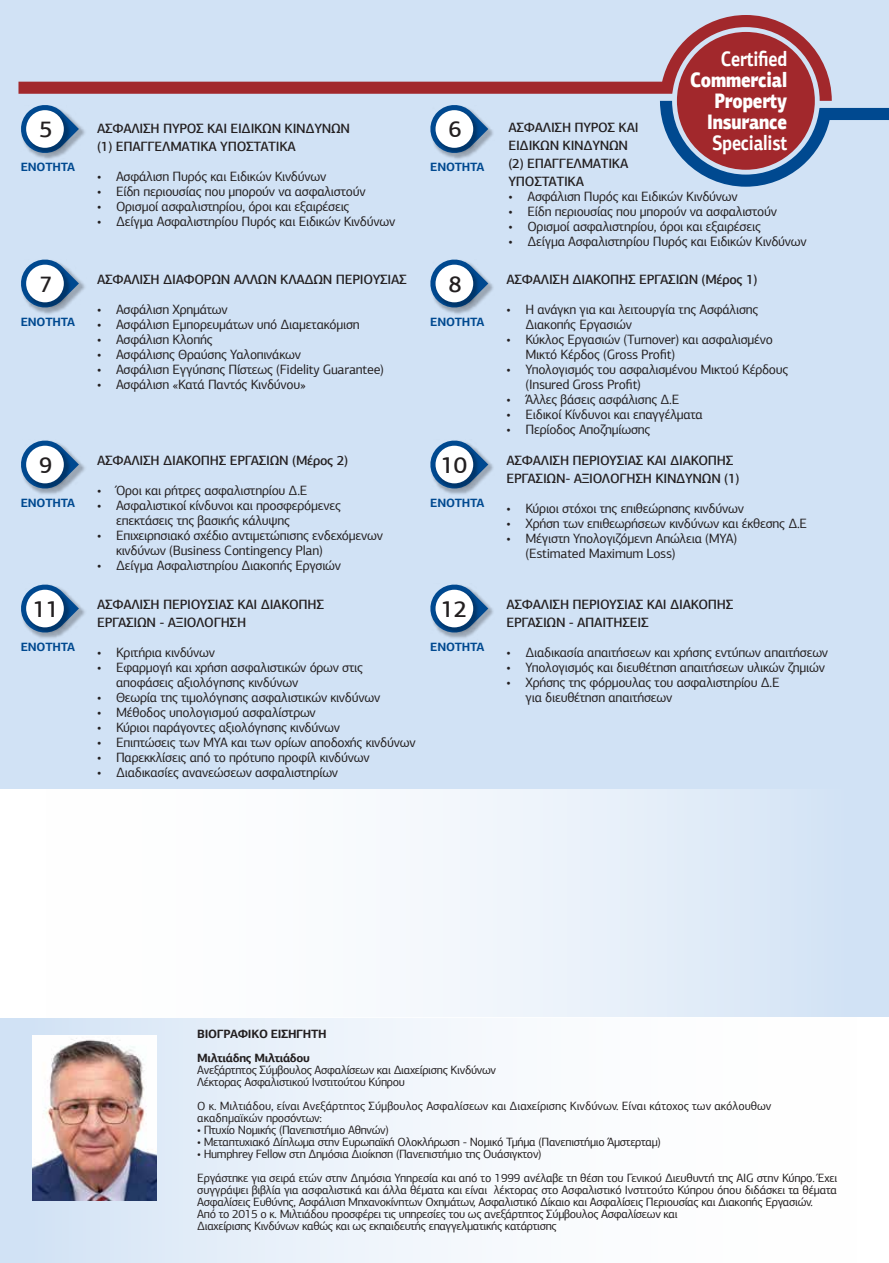
<style>
.page{position:relative;width:889px;height:1263px;background:#fff}
.page>*{position:absolute;margin:0;border:0;box-sizing:border-box;transform-origin:0 0}
.t1{font:500 23.4px "PF Agora Sans Pro";color:#231f20}
.t2{font:900 21px/21px "PF Agora Sans Pro";letter-spacing:-.015em;color:#fff;text-align:right;scale:.8 1}
.t3{font:700 21px "PF Agora Sans Pro";letter-spacing:-.015em;color:#fff;scale:.8 1}
.t4{font:13.5px/15px "PF Agora Sans Pro";letter-spacing:-.02em;color:#231f20}
.t5{font:500 13.5px/18px "PF Agora Sans Pro";letter-spacing:-.02em;color:#231f20}
.t6{font:12px/12px "PF Agora Sans Pro";letter-spacing:-.025em;color:#231f20}
.t7{font:12px/12px "PF Agora Sans Pro";letter-spacing:-.005em;color:#231f20}
.t8{font:700 12px "PF Agora Sans Pro";letter-spacing:-.02em;color:#004990}
.t9{font:700 12px/24px "PF Agora Sans Pro";letter-spacing:-.025em;color:#231f20}
</style>
<div class="page">
<div style="left:0;top:0;width:888px;height:1263px;background:#d1e2f5"></div>
<svg style="left:660px;top:101px;width:228px;height:86px"></svg>
<svg style="left:18px;top:15px;width:813px;height:86px"></svg>
<div style="left:676px;top:32px;width:138px;height:138px;background:#a2282c;border-radius:50%"></div>
<div style="left:0;top:789px;width:846px;height:228px;background:linear-gradient(to right,#fff,#dae7f7)"></div>
<div style="left:31px;top:1017px;width:857px;height:246px;background:linear-gradient(to right,#dae7f7,#fff)"></div>
<img style="left:32px;top:1035px;width:124px;height:165px">
<img style="left:35px;top:125px;width:50px;height:34px">
<svg style="left:21px;top:105px;width:58px;height:50px"></svg>
<img style="left:26px;top:110px;width:45px;height:45px">
<div style="left:26px;top:110px;width:38px;height:38px;background:#fff;border-radius:50%"></div>
<img style="left:445px;top:126px;width:48px;height:33px">
<svg style="left:430px;top:105px;width:58px;height:50px"></svg>
<img style="left:434px;top:110px;width:45px;height:45px">
<div style="left:435px;top:110px;width:38px;height:38px;background:#fff;border-radius:50%"></div>
<img style="left:35px;top:280px;width:50px;height:34px">
<svg style="left:21px;top:259px;width:58px;height:51px"></svg>
<img style="left:26px;top:264px;width:45px;height:45px">
<div style="left:26px;top:265px;width:38px;height:37px;background:#fff;border-radius:50%"></div>
<img style="left:445px;top:280px;width:48px;height:34px">
<svg style="left:430px;top:259px;width:58px;height:51px"></svg>
<img style="left:434px;top:264px;width:45px;height:45px">
<div style="left:435px;top:265px;width:38px;height:37px;background:#fff;border-radius:50%"></div>
<img style="left:35px;top:461px;width:50px;height:33px">
<svg style="left:21px;top:440px;width:58px;height:51px"></svg>
<img style="left:26px;top:446px;width:45px;height:45px">
<div style="left:26px;top:446px;width:38px;height:37px;background:#fff;border-radius:50%"></div>
<img style="left:444px;top:460px;width:49px;height:34px">
<svg style="left:430px;top:440px;width:58px;height:51px"></svg>
<img style="left:434px;top:446px;width:45px;height:45px">
<div style="left:435px;top:446px;width:38px;height:37px;background:#fff;border-radius:50%"></div>
<img style="left:35px;top:605px;width:50px;height:33px">
<svg style="left:21px;top:584px;width:58px;height:51px"></svg>
<img style="left:26px;top:590px;width:45px;height:45px">
<div style="left:26px;top:590px;width:38px;height:37px;background:#fff;border-radius:50%"></div>
<img style="left:444px;top:604px;width:49px;height:34px">
<svg style="left:430px;top:584px;width:58px;height:51px"></svg>
<img style="left:434px;top:590px;width:45px;height:45px">
<div style="left:435px;top:590px;width:38px;height:37px;background:#fff;border-radius:50%"></div>
<h1 class="t1" style="left:39px;top:115px;width:15px">5</h1>
<p class="t8" style="left:21px;top:160px;width:56px">ΕΝΟΤΗΤΑ</p>
<p class="t5" style="left:97px;top:119px;width:254px">ΑΣΦΑΛΙΣΗ ΠΥΡΟΣ ΚΑΙ ΕΙ∆ΙΚΩΝ ΚΙΝ∆ΥΝΩΝ (1) ΕΠΑΓΓΕΛΜΑΤΙΚΑ ΥΠΟΣΤΑΤΙΚΑ</p>
<p class="t4" style="left:97px;top:169px;width:231px">• Ασφάλιση Πυρός και Ειδικών Κινδύνων</p>
<p class="t4" style="left:97px;top:184px;width:270px">• Είδη περιουσίας που µπορούν να ασφαλιστούν</p>
<p class="t4" style="left:97px;top:199px;width:254px">• Ορισµοί ασφαλιστηρίου, όροι και εξαιρέσεις</p>
<p class="t4" style="left:97px;top:214px;width:300px">• ∆είγµα Ασφαλιστηρίου Πυρός και Ειδικών Κινδύνων</p>
<h1 class="t1" style="left:448px;top:115px;width:15px">6</h1>
<p class="t8" style="left:430px;top:160px;width:56px">ΕΝΟΤΗΤΑ</p>
<h2 class="t3" style="left:720px;top:46px;width:84px">Certified</h2>
<h2 class="t2" style="left:689px;top:70px;width:123px">Commercial<br>Property<br>Insurance</h2>
<h2 class="t3" style="left:712px;top:130px;width:95px">Specialist</h2>
<p class="t5" style="left:508px;top:118px;width:131px">ΑΣΦΑΛΙΣΗ ΠΥΡΟΣ ΚΑΙ<br>ΕΙ∆ΙΚΩΝ ΚΙΝ∆ΥΝΩΝ (2) ΕΠΑΓΓΕΛΜΑΤΙΚΑ<br>ΥΠΟΣΤΑΤΙΚΑ</p>
<p class="t4" style="left:508px;top:189px;width:231px">• Ασφάλιση Πυρός και Ειδικών Κινδύνων</p>
<p class="t4" style="left:508px;top:204px;width:270px">• Είδη περιουσίας που µπορούν να ασφαλιστούν</p>
<p class="t4" style="left:508px;top:219px;width:254px">• Ορισµοί ασφαλιστηρίου, όροι και εξαιρέσεις</p>
<p class="t4" style="left:508px;top:234px;width:300px">• ∆είγµα Ασφαλιστηρίου Πυρός και Ειδικών Κινδύνων</p>
<h1 class="t1" style="left:39px;top:269px;width:15px">7</h1>
<p class="t8" style="left:21px;top:314px;width:56px">ΕΝΟΤΗΤΑ</p>
<p class="t5" style="left:97px;top:271px;width:311px">ΑΣΦΑΛΙΣΗ ∆ΙΑΦΟΡΩΝ ΑΛΛΩΝ ΚΛΑ∆ΩΝ ΠΕΡΙΟΥΣΙΑΣ</p>
<p class="t4" style="left:97px;top:302px;width:132px">• Ασφάλιση Χρηµάτων</p>
<p class="t4" style="left:97px;top:317px;width:264px">• Ασφάλιση Εµπορευµάτων υπό ∆ιαµετακόµιση</p>
<p class="t4" style="left:97px;top:332px;width:117px">• Ασφάλιση Κλοπής</p>
<p class="t4" style="left:97px;top:347px;width:205px">• Ασφάλισης Θραύσης Υαλοπινάκων</p>
<p class="t4" style="left:97px;top:362px;width:288px">• Ασφάλιση Εγγύησης Πίστεως (Fidelity Guarantee)</p>
<p class="t4" style="left:97px;top:377px;width:210px">• Ασφάλιση «Κατά Παντός Κινδύνου»</p>
<h1 class="t1" style="left:448px;top:269px;width:15px">8</h1>
<p class="t8" style="left:430px;top:314px;width:56px">ΕΝΟΤΗΤΑ</p>
<p class="t5" style="left:506px;top:271px;width:253px">ΑΣΦΑΛΙΣΗ ∆ΙΑΚΟΠΗΣ ΕΡΓΑΣΙΩΝ (Μέρος 1)</p>
<p class="t4" style="left:525px;top:302px;width:234px;text-indent:-19px">• Η ανάγκη για και λειτουργία της Ασφάλισης ∆ιακοπής Εργασιών</p>
<p class="t4" style="left:525px;top:332px;width:249px;text-indent:-19px">• Κύκλος Εργασιών (Turnover) και ασφαλισµένο<br>Μικτό Κέρδος (Gross Profit)</p>
<p class="t4" style="left:525px;top:362px;width:264px;text-indent:-19px">• Υπολογισµός του ασφαλισµένου Μικτού Κέρδους (Insured Gross Profit)</p>
<p class="t4" style="left:506px;top:392px;width:174px">• Άλλες βάσεις ασφάλισης ∆.Ε</p>
<p class="t4" style="left:506px;top:407px;width:198px">• Ειδικοί Κίνδυνοι και επαγγέλµατα</p>
<p class="t4" style="left:506px;top:422px;width:145px">• Περίοδος Αποζηµίωσης</p>
<h1 class="t1" style="left:39px;top:450px;width:15px">9</h1>
<p class="t8" style="left:21px;top:495px;width:56px">ΕΝΟΤΗΤΑ</p>
<p class="t5" style="left:97px;top:452px;width:253px">ΑΣΦΑΛΙΣΗ ∆ΙΑΚΟΠΗΣ ΕΡΓΑΣΙΩΝ (Μέρος 2)</p>
<p class="t4" style="left:97px;top:483px;width:212px">• Όροι και ρήτρες ασφαλιστηρίου ∆.Ε</p>
<p class="t4" style="left:116px;top:498px;width:226px;text-indent:-19px">• Ασφαλιστικοί κίνδυνοι και προσφερόµενες επεκτάσεις της βασικής κάλυψης</p>
<p class="t4" style="left:116px;top:528px;width:268px;text-indent:-19px">• Επιχειρησιακό σχέδιο αντιµετώπισης ενδεχόµενων κινδύνων (Business Contingency Plan)</p>
<p class="t4" style="left:97px;top:558px;width:245px">• ∆είγµα Ασφαλιστηρίου ∆ιακοπής Εργσιών</p>
<h1 class="t1" style="left:440px;top:450px;width:28px">10</h1>
<p class="t8" style="left:430px;top:495px;width:56px">ΕΝΟΤΗΤΑ</p>
<p class="t5" style="left:506px;top:452px;width:234px">ΑΣΦΑΛΙΣΗ ΠΕΡΙΟΥΣΙΑΣ ΚΑΙ ∆ΙΑΚΟΠΗΣ<br>ΕΡΓΑΣΙΩΝ- ΑΞΙΟΛΟΓΗΣΗ ΚΙΝ∆ΥΝΩΝ (1)</p>
<p class="t4" style="left:506px;top:501px;width:239px">• Κύριοι στόχοι της επιθεώρησης κινδύνων</p>
<p class="t4" style="left:506px;top:516px;width:302px">• Χρήση των επιθεωρήσεων κινδύνων και έκθεσης ∆.Ε</p>
<p class="t4" style="left:525px;top:531px;width:213px;text-indent:-19px">• Μέγιστη Υπολογιζόµενη Απώλεια (ΜΥΑ) (Estimated Maximum Loss)</p>
<h1 class="t1" style="left:33px;top:594px;width:28px">11</h1>
<p class="t8" style="left:21px;top:639px;width:56px">ΕΝΟΤΗΤΑ</p>
<p class="t5" style="left:97px;top:596px;width:228px">ΑΣΦΑΛΙΣΗ ΠΕΡΙΟΥΣΙΑΣ ΚΑΙ ∆ΙΑΚΟΠΗΣ<br>ΕΡΓΑΣΙΩΝ - ΑΞΙΟΛΟΓΗΣΗ</p>
<p class="t4" style="left:97px;top:645px;width:119px">• Κριτήρια κινδύνων</p>
<p class="t4" style="left:116px;top:660px;width:248px;text-indent:-19px">• Εφαρµογή και χρήση ασφαλιστικών όρων στις αποφάσεις αξιολόγησης κινδύνων</p>
<p class="t4" style="left:97px;top:690px;width:285px">• Θεωρία της τιµολόγησης ασφαλιστικών κινδύνων</p>
<p class="t4" style="left:97px;top:705px;width:220px">• Μέθοδος υπολογισµού ασφαλίστρων</p>
<p class="t4" style="left:97px;top:720px;width:244px">• Κύριοι παράγοντες αξιολόγησης κινδύνων</p>
<p class="t4" style="left:97px;top:735px;width:320px">• Επιπτώσεις των ΜΥΑ και των ορίων αποδοχής κινδύνων</p>
<p class="t4" style="left:97px;top:750px;width:274px">• Παρεκκλίσεις από το πρότυπο προφίλ κινδύνων</p>
<p class="t4" style="left:97px;top:765px;width:242px">• ∆ιαδικασίες ανανεώσεων ασφαλιστηρίων</p>
<h1 class="t1" style="left:440px;top:594px;width:28px">12</h1>
<p class="t8" style="left:430px;top:639px;width:56px">ΕΝΟΤΗΤΑ</p>
<p class="t5" style="left:506px;top:596px;width:228px">ΑΣΦΑΛΙΣΗ ΠΕΡΙΟΥΣΙΑΣ ΚΑΙ ∆ΙΑΚΟΠΗΣ<br>ΕΡΓΑΣΙΩΝ - ΑΠΑΙΤΗΣΕΙΣ</p>
<p class="t4" style="left:506px;top:645px;width:323px">• ∆ιαδικασία απαιτήσεων και χρήσης εντύπων απαιτήσεων</p>
<p class="t4" style="left:506px;top:660px;width:320px">• Υπολογισµός και διευθέτηση απαιτήσεων υλικών ζηµιών</p>
<p class="t4" style="left:525px;top:675px;width:256px;text-indent:-19px">• Χρήσης της φόρµουλας του ασφαλιστηρίου ∆.Ε για διευθέτηση απαιτήσεων</p>
<p class="t9" style="left:197px;top:1022px;width:131px">ΒΙΟΓΡΑΦΙΚΟ ΕΙΣΗΓΗΤΗ<br>Μιλτιάδης Μιλτιάδου</p>
<p class="t6" style="left:197px;top:1064px;width:300px">Ανεξάρτητος Σύµβουλος Ασφαλίσεων και ∆ιαχείρισης Κινδύνων<br>Λέκτορας Ασφαλιστικού Ινστιτούτου Κύπρου</p>
<p class="t7" style="left:197px;top:1100px;width:575px">Ο κ. Μιλτιάδου, είναι Ανεξάρτητος Σύµβουλος Ασφαλίσεων και ∆ιαχείρισης Κινδύνων. Είναι κάτοχος των ακόλουθων ακαδηµαϊκών προσόντων:</p>
<p class="t6" style="left:197px;top:1124px;width:193px">• Πτυχίο Νοµικής (Πανεπιστήµιο Αθηνών)</p>
<p class="t6" style="left:197px;top:1136px;width:465px">• Μεταπτυχιακό ∆ίπλωµα στην Ευρωπαϊκή Ολοκλήρωση - Νοµικό Τµήµα (Πανεπιστήµιο Άµστερταµ)</p>
<p class="t6" style="left:197px;top:1142px;width:641px;line-height:24px">• Humphrey Fellow στη ∆ηµόσια ∆ιοίκηση (Πανεπιστήµιο της Ουάσιγκτον)<br>Εργάστηκε για σειρά ετών στην ∆ηµόσια Υπηρεσία και από το 1999 ανέλαβε τη θέση του Γενικού ∆ιευθυντή της AIG στην Κύπρο. Έχει</p>
<p class="t6" style="left:197px;top:1184px;width:641px">συγγράψει βιβλία για ασφαλιστικά και άλλα θέµατα και είναι λέκτορας στο Ασφαλιστικό Ινστιτούτο Κύπρου όπου διδάσκει τα θέµατα Ασφαλίσεις Ευθύνης, Ασφάλιση Μηχανοκίνητων Οχηµάτων, Ασφαλιστικό ∆ίκαιο και Ασφαλίσεις Περιουσίας και ∆ιακοπής Εργασιών.<br>Από το 2015 ο κ. Μιλτιάδου προσφέρει τις υπηρεσίες του ως ανεξάρτητος Σύµβουλος Ασφαλίσεων και<br>∆ιαχείρισης Κινδύνων καθώς και ως εκπαιδευτής επαγγελµατικής κατάρτισης</p>
</div>
